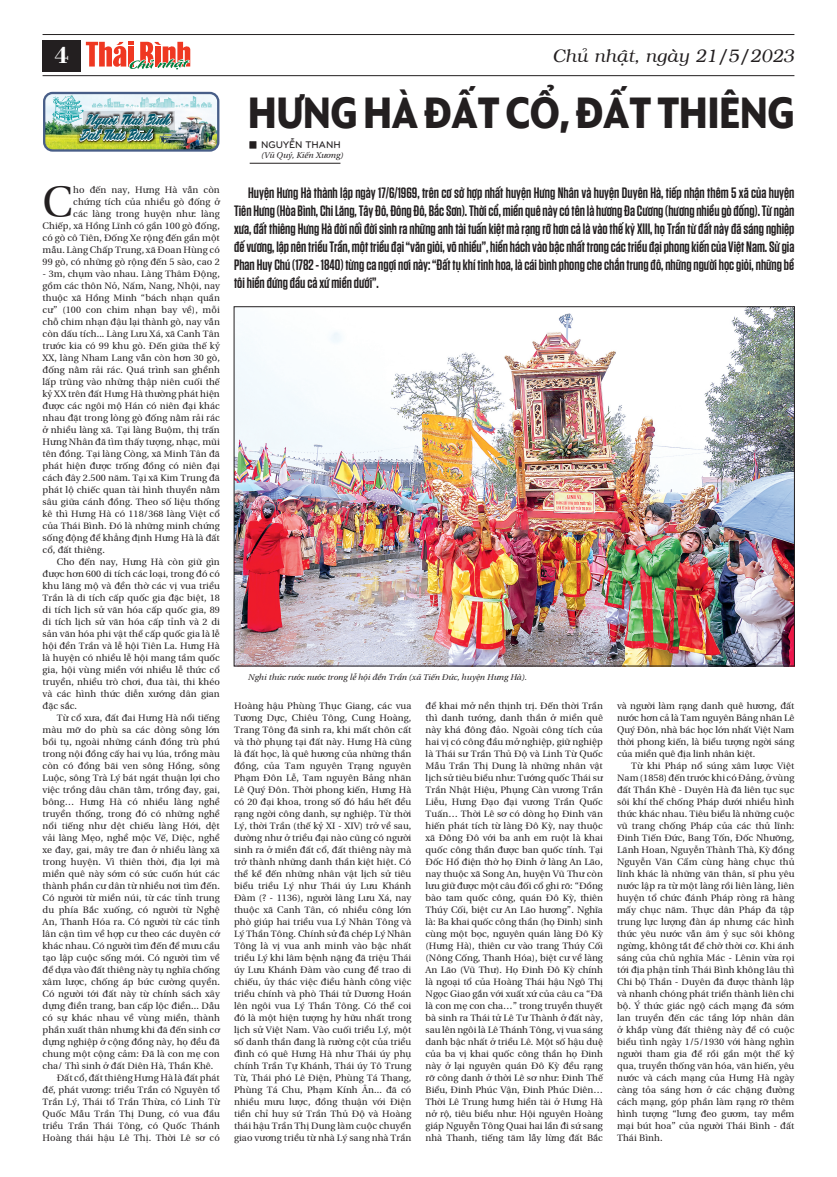
<style>
.page{position:relative;width:837px;height:1177px;background:#fff}
.page>*{position:absolute;margin:0;border:0;box-sizing:border-box;transform-origin:0 0}
.Body{font:44.2px "BHD utopia Long";color:#231f20}
.Body-2{font:700 43.3px "SVN Sanomat Sans";color:#231f20;scale:.85 1}
.t1{font:24px "VNI Bodon Bold";color:#fff}
.t2{font:italic 18px "VNI";color:#231f20}
.Sapo{font:600 15px/18px "SVN Tungsten";color:#231f20;text-align:justify}
.t3{font:12.4px/15.3px "FZ SG Brotha Script";color:#00556a}
.Ten_tac_gia{font:10px "UTM Bryant LG Bold";color:#231f20}
.Body-3{font:9.5px/12px "BHD utopia Long";letter-spacing:.01em;color:#231f20;text-align:justify}
.Chu_thich_anh{font:8.5px "BHD Utopia Italic long Italic";color:#231f20}
</style>
<div class="page">
<hr style="left:43px;top:34px;width:751px;height:1px;background:#231f20">
<hr style="left:43px;top:75px;width:751px;height:1px;background:#231f20">
<div style="left:43px;top:40px;width:38px;height:31px;background:#231f20"></div>
<svg style="left:86px;top:42px;width:105px;height:35px"></svg>
<div style="left:249px;top:141px;width:7px;height:7px;background:#231f20;border:1px solid #231f20"></div>
<hr style="left:249px;top:163px;width:91px;height:1px;background:#231f20">
<img style="left:44px;top:93px;width:174px;height:56px">
<div style="left:43px;top:92px;width:176px;height:60px;border:2px solid #485e88;border-radius:8px"></div>
<img style="left:52px;top:95px;width:159px;height:54px">
<img style="left:236px;top:308px;width:556px;height:356px">
<p class="t1" style="left:54px;top:37px;width:16px">4</p>
<p class="t2" style="left:552px;top:43px;width:243px">Chuû nhaät, ngaøy 21/5/2023</p>
<p class="t3" style="left:79px;top:112px;width:91px;text-indent:6px">Người Thái Bình<br>Đất Thái Bình</p>
<p class="Body" style="left:43px;top:169px;width:32px">C</p>
<p class="Body-3" style="left:43px;top:183px;width:179px;text-align:right">ho đến nay, Hưng Hà vẫn còn<br>chứng tích của nhiều gò đống ở<br>các làng trong huyện như: làng<br>Chiếp, xã Hồng Lĩnh có gần 100 gò đống, có gò cô Tiên, Đống Xe rộng đến gần một mẫu. Làng Chấp Trung, xã Đoan Hùng có<br>99 gò, có những gò rộng đến 5 sào, cao 2</p>
<p class="Body-3" style="left:43px;top:267px;width:179px">- 3m, chụm vào nhau. Làng Thâm Động, gồm các thôn Nỏ, Nấm, Nang, Nhội, nay thuộc xã Hồng Minh “bách nhạn quần cư” (100 con chim nhạn bay về), mỗi chỗ chim nhạn đậu lại thành gò, nay vẫn còn dấu tích... Làng Lưu Xá, xã Canh Tân trước kia có 99 khu gò. Đến giữa thế kỷ XX, làng Nham Lang vẫn còn hơn 30 gò, đống nằm rải rác. Quá trình san ghềnh lấp trũng vào những thập niên cuối thế kỷ XX trên đất Hưng Hà thường phát hiện được các ngôi mộ Hán có niên đại khác nhau đặt trong lòng gò đống nằm rải rác ở nhiều làng xã. Tại làng Buộm, thị trấn Hưng Nhân đã tìm thấy tượng, nhạc, mũi tên đồng. Tại làng Còng, xã Minh Tân đã phát hiện được trống đồng có niên đại cách đây 2.500 năm. Tại xã Kim Trung đã phát lộ chiếc quan tài hình thuyền nằm sâu giữa cánh đồng. Theo số liệu thống kê thì Hưng Hà có 118/368 làng Việt cổ của Thái Bình. Đó là những minh chứng sống động để khẳng định Hưng Hà là đất cổ, đất thiêng.</p>
<p class="Body-3" style="left:43px;top:555px;width:179px;text-indent:14px">Cho đến nay, Hưng Hà còn giữ gìn được hơn 600 di tích các loại, trong đó có khu lăng mộ và đền thờ các vị vua triều Trần là di tích cấp quốc gia đặc biệt, 18 di tích lịch sử văn hóa cấp quốc gia, 89 di tích lịch sử văn hóa cấp tỉnh và 2 di sản văn hóa phi vật thể cấp quốc gia là lễ hội đền Trần và lễ hội Tiên La. Hưng Hà là huyện có nhiều lễ hội mang tầm quốc gia, hội vùng miền với nhiều lễ thức cổ truyền, nhiều trò chơi, đua tài, thi khéo và các hình thức diễn xướng dân gian đặc sắc.</p>
<p class="Body-3" style="left:43px;top:711px;width:179px;text-indent:14px">Từ cổ xưa, đất đai Hưng Hà nổi tiếng màu mỡ do phù sa các dòng sông lớn bồi tụ, ngoài những cánh đồng trù phú trong nội đồng cấy hai vụ lúa, trồng màu còn có đồng bãi ven sông Hồng, sông Luộc, sông Trà Lý bát ngát thuận lợi cho việc trồng dâu chăn tằm, trồng đay, gai, bông… Hưng Hà có nhiều làng nghề truyền thống, trong đó có những nghề nổi tiếng như dệt chiếu làng Hới, dệt vải làng Mẹo, nghề mộc Vế, Diệc, nghề xe đay, gai, mây tre đan ở nhiều làng xã trong huyện. Vì thiên thời, địa lợi mà miền quê này sớm có sức cuốn hút các thành phần cư dân từ nhiều nơi tìm đến.<br>Có người từ miền núi, từ các tỉnh trung du phía Bắc xuống, có người từ Nghệ An, Thanh Hóa ra. Có người từ các tỉnh lân cận tìm về hợp cư theo các duyên cớ khác nhau. Có người tìm đến để mưu cầu tạo lập cuộc sống mới. Có người tìm về để dựa vào đất thiêng này tụ nghĩa chống xâm lược, chống áp bức cường quyền.<br>Có người tới đất này từ chính sách xây dựng điền trang, ban cấp lộc điền... Dẫu có sự khác nhau về vùng miền, thành phần xuất thân nhưng khi đã đến sinh cơ dựng nghiệp ở cộng đồng này, họ đều đã chung một cộng cảm: Đã là con mẹ con cha/ Thì sinh ở đất Diên Hà, Thần Khê.</p>
<p class="Body-3" style="left:43px;top:1071px;width:179px;text-indent:14px">Đất cổ, đất thiêng Hưng Hà là đất phát đế, phát vương: triều Trần có Nguyên tổ Trần Lý, Thái tổ Trần Thừa, có Linh Từ Quốc Mẫu Trần Thị Dung, có vua đầu triều Trần Thái Tông, có Quốc Thánh Hoàng thái hậu Lê Thị. Thời Lê sơ có</p>
<p class="Body-2" style="left:248px;top:78px;width:643px">HƯNG HÀ ĐẤT CỔ, ĐẤT THIÊNG</p>
<p class="Ten_tac_gia" style="left:261px;top:137px;width:81px">NGUYỄN THANH</p>
<p class="Chu_thich_anh" style="left:261px;top:147px;width:84px">(Vũ Quý, Kiến Xương)</p>
<p class="Sapo" style="left:234px;top:183px;width:561px;text-indent:14px">Huyện Hưng Hà thành lập ngày 17/6/1969, trên cơ sở hợp nhất huyện Hưng Nhân và huyện Duyên Hà, tiếp nhận thêm 5 xã của huyện Tiên Hưng (Hòa Bình, Chi Lăng, Tây Đô, Đông Đô, Bắc Sơn). Thời cổ, miền quê này có tên là hương Đa Cương (hương nhiều gò đống). Từ ngàn xưa, đất thiêng Hưng Hà đời nối đời sinh ra những anh tài tuấn kiệt mà rạng rỡ hơn cả là vào thế kỷ XIII, họ Trần từ đất này đã sáng nghiệp đế vương, lập nên triều Trần, một triều đại “văn giỏi, võ nhiều”, hiển hách vào bậc nhất trong các triều đại phong kiến của Việt Nam. Sử gia Phan Huy Chú (1782 - 1840) từng ca ngợi nơi này: “Đất tụ khí tinh hoa, là cái bình phong che chắn trung đô, những người học giỏi, những bề tôi hiền đứng đầu cả xứ miền dưới”.</p>
<p class="Chu_thich_anh" style="left:248px;top:669px;width:280px">Nghi thức rước nước trong lễ hội đền Trần (xã Tiến Đức, huyện Hưng Hà).</p>
<p class="Body-3" style="left:234px;top:699px;width:179px">Hoàng hậu Phùng Thục Giang, các vua Tương Dực, Chiêu Tông, Cung Hoàng, Trang Tông đã sinh ra, khi mất chôn cất và thờ phụng tại đất này. Hưng Hà cũng là đất học, là quê hương của những thần đồng, của Tam nguyên Trạng nguyên Phạm Đôn Lễ, Tam nguyên Bảng nhãn Lê Quý Đôn. Thời phong kiến, Hưng Hà có 20 đại khoa, trong số đó hầu hết đều rạng ngời công danh, sự nghiệp. Từ thời Lý, thời Trần (thế kỷ XI - XIV) trở về sau, dường như ở triều đại nào cũng có người sinh ra ở miền đất cổ, đất thiêng này mà trở thành những danh thần kiệt hiệt. Có thể kể đến những nhân vật lịch sử tiêu biểu triều Lý như Thái úy Lưu Khánh Đàm (? - 1136), người làng Lưu Xá, nay thuộc xã Canh Tân, có nhiều công lớn phò giúp hai triều vua Lý Nhân Tông và Lý Thần Tông. Chính sử đã chép Lý Nhân Tông là vị vua anh minh vào bậc nhất triều Lý khi lâm bệnh nặng đã triệu Thái úy Lưu Khánh Đàm vào cung để trao di chiếu, ủy thác việc điều hành công việc triều chính và phò Thái tử Dương Hoán lên ngôi vua Lý Thần Tông. Có thể coi đó là một hiện tượng hy hữu nhất trong lịch sử Việt Nam. Vào cuối triều Lý, một số danh thần đang là rường cột của triều đình có quê Hưng Hà như Thái úy phụ chính Trần Tự Khánh, Thái úy Tô Trung Từ, Thái phó Lê Điện, Phùng Tá Thang, Phùng Tá Chu, Phạm Kính Ân... đã có nhiều mưu lược, đồng thuận với Điện tiền chỉ huy sứ Trần Thủ Độ và Hoàng thái hậu Trần Thị Dung làm cuộc chuyển giao vương triều từ nhà Lý sang nhà Trần</p>
<p class="Body-3" style="left:425px;top:699px;width:179px">để khai mở nền thịnh trị. Đến thời Trần thì danh tướng, danh thần ở miền quê này khá đông đảo. Ngoài công tích của hai vị có công đầu mở nghiệp, giữ nghiệp là Thái sư Trần Thủ Độ và Linh Từ Quốc Mẫu Trần Thị Dung là những nhân vật lịch sử tiêu biểu như: Tướng quốc Thái sư Trần Nhật Hiệu, Phụng Càn vương Trần Liễu, Hưng Đạo đại vương Trần Quốc Tuấn… Thời Lê sơ có dòng họ Đinh văn hiến phát tích từ làng Đô Kỳ, nay thuộc xã Đông Đô với ba anh em ruột là khai quốc công thần được ban quốc tính. Tại Đốc Hổ điện thờ họ Đinh ở làng An Lão, nay thuộc xã Song An, huyện Vũ Thư còn lưu giữ được một câu đối cổ ghi rõ: “Đồng bào tam quốc công, quán Đô Kỳ, thiên Thúy Cối, biệt cư An Lão hương”. Nghĩa là: Ba khai quốc công thần (họ Đinh) sinh cùng một bọc, nguyên quán làng Đô Kỳ (Hưng Hà), thiên cư vào trang Thúy Cối (Nông Cống, Thanh Hóa), biệt cư về làng An Lão (Vũ Thư). Họ Đinh Đô Kỳ chính là ngoại tổ của Hoàng Thái hậu Ngô Thị Ngọc Giao gắn với xuất xứ của câu ca “Đã là con mẹ con cha…” trong truyền thuyết bà sinh ra Thái tử Lê Tư Thành ở đất này, sau lên ngôi là Lê Thánh Tông, vị vua sáng danh bậc nhất ở triều Lê. Một số hậu duệ của ba vị khai quốc công thần họ Đinh này ở lại nguyên quán Đô Kỳ đều rạng rỡ công danh ở thời Lê sơ như: Đinh Thế Biểu, Đinh Phúc Vận, Đinh Phúc Diên… Thời Lê Trung hưng hiền tài ở Hưng Hà nở rộ, tiêu biểu như: Hội nguyên Hoàng giáp Nguyễn Tông Quai hai lần đi sứ sang nhà Thanh, tiếng tăm lẫy lừng đất Bắc</p>
<p class="Body-3" style="left:617px;top:699px;width:179px">và người làm rạng danh quê hương, đất nước hơn cả là Tam nguyên Bảng nhãn Lê Quý Đôn, nhà bác học lớn nhất Việt Nam thời phong kiến, là biểu tượng ngời sáng của miền quê địa linh nhân kiệt.</p>
<p class="Body-3" style="left:617px;top:759px;width:179px;text-indent:14px">Từ khi Pháp nổ súng xâm lược Việt Nam (1858) đến trước khi có Đảng, ở vùng đất Thần Khê - Duyên Hà đã liên tục sục sôi khí thế chống Pháp dưới nhiều hình thức khác nhau. Tiêu biểu là những cuộc vũ trang chống Pháp của các thủ lĩnh:<br>Đinh Tiến Đức, Bang Tốn, Đốc Nhưỡng, Lãnh Hoan, Nguyễn Thành Thà, Kỳ đồng Nguyễn Văn Cẩm cùng hàng chục thủ lĩnh khác là những văn thân, sĩ phu yêu nước lập ra từ một làng rồi liên làng, liên huyện tổ chức đánh Pháp ròng rã hàng mấy chục năm. Thực dân Pháp đã tập trung lực lượng đàn áp nhưng các hình thức yêu nước vẫn âm ỷ sục sôi không ngừng, không tắt để chờ thời cơ. Khi ánh sáng của chủ nghĩa Mác - Lênin vừa rọi tới địa phận tỉnh Thái Bình không lâu thì Chi bộ Thần - Duyên đã được thành lập và nhanh chóng phát triển thành liên chi bộ. Ý thức giác ngộ cách mạng đã sớm lan truyền đến các tầng lớp nhân dân ở khắp vùng đất thiêng này để có cuộc biểu tình ngày 1/5/1930 với hàng nghìn người tham gia để rồi gần một thế kỷ qua, truyền thống văn hóa, văn hiến, yêu nước và cách mạng của Hưng Hà ngày càng tỏa sáng hơn ở các chặng đường cách mạng, góp phần làm rạng rỡ thêm hình tượng “lưng đeo gươm, tay mềm mại bút hoa” của người Thái Bình - đất Thái Bình.</p>
</div>
